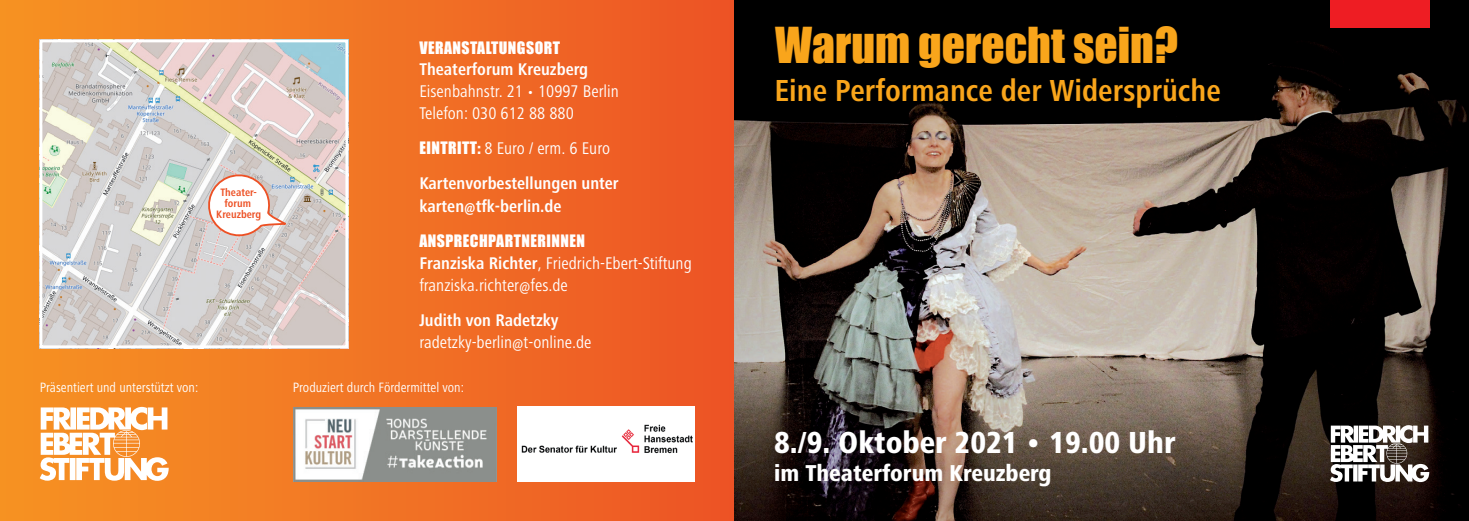
<style>
.page{position:relative;width:1469px;height:521px;background:#fff}
.page>*{position:absolute;margin:0;border:0;box-sizing:border-box;transform-origin:0 0}
.t1{font:45.5px "Impact";color:#f9a51b}
.t2{font:700 condensed 31.5px "Frutiger Next LT";color:#f9a51b}
.t3{font:800 condensed 31.5px "Frutiger Next LT";color:#fff}
.t4{font:800 condensed 23.8px "Frutiger Next LT";color:#fff}
.t5{font:condensed 17.5px/21.9px "Frutiger Next LT";color:#fff}
.t6{font:700 condensed 17.5px/35px "Frutiger Next LT";color:#fff}
.t7{font:15.75px "Impact";letter-spacing:.03em;color:#fff}
.t8{font:condensed 14px "Frutiger Next LT";color:#fff}
.t9{font:700 condensed 11.2px/11.2px "Frutiger Next LT";color:#ed5125;text-align:center}
.s1{font-weight:700}
.s2{font-family:"Brandon Grotesque";font-weight:700;font-stretch:normal}
.s3{font-family:"Impact";font-weight:400;font-stretch:normal;font-size:15.75px}
.s4{font-weight:400}
</style>
<div class="page">
<div style="left:0;top:0;width:734px;height:521px;background:linear-gradient(to right,#f69525,#ed5527)"></div>
<img style="left:734px;top:0;width:734px;height:521px">
<div style="left:1329px;top:0;width:100px;height:27px;background:#ee1d23"></div>
<svg style="left:40px;top:407px;width:129px;height:74px"></svg>
<svg style="left:1329px;top:425px;width:100px;height:57px"></svg>
<img style="left:294px;top:408px;width:202px;height:73px">
<img style="left:517px;top:407px;width:177px;height:74px">
<img style="left:44px;top:44px;width:300px;height:300px">
<div style="left:40px;top:40px;width:308px;height:308px;border:3px solid #fff"></div>
<svg style="left:205px;top:171px;width:82px;height:68px"></svg>
<p class="t9" style="left:216px;top:186px;width:46px">Theater&shy;forum<br>Kreuzberg</p>
<p class="t7" style="left:419px;top:35px;width:142px">VERANSTALTUNGSORT</p>
<p class="t5" style="left:419px;top:59px;width:201px"><span class="s1">Theaterforum Kreuzberg<br></span>Eisenbahnstr. 21 <span class="s2">∙</span> 10997 Berlin<br>Telefon: 030 612 88 880</p>
<p class="t6" style="left:419px;top:131px;width:201px"><span class="s3">EINTRITT:</span> <span class="s4">8 Euro / erm. 6 Euro<br></span>Kartenvorbestellungen unter</p>
<p class="t6" style="left:419px;top:189px;width:144px">karten@tfk-berlin.de</p>
<p class="t7" style="left:419px;top:228px;width:167px">ANSPRECHPARTNERINNEN</p>
<p class="t5" style="left:419px;top:252px;width:274px"><span class="s1">Franziska Richter</span>, Friedrich-Ebert-Stiftung franziska.richter@fes.de</p>
<p class="t6" style="left:419px;top:302px;width:141px">Judith von Radetzky</p>
<p class="t5" style="left:419px;top:331px;width:174px">radetzky-berlin@t-online.de</p>
<p class="t8" style="left:40px;top:379px;width:160px">Präsentiert und unterstützt von:</p>
<p class="t8" style="left:293px;top:379px;width:173px">Produziert durch Fördermittel von:</p>
<h1 class="t1" style="left:775px;top:10px;width:404px">Warum gerecht sein?</h1>
<h2 class="t2" style="left:774px;top:73px;width:448px">Eine Performance der Widersprüche</h2>
<h2 class="t3" style="left:774px;top:424px;width:403px">8./9. Oktober 2021 • 19.00 Uhr</h2>
<h3 class="t4" style="left:774px;top:460px;width:279px">im Theaterforum Kreuzberg</h3>
</div>
